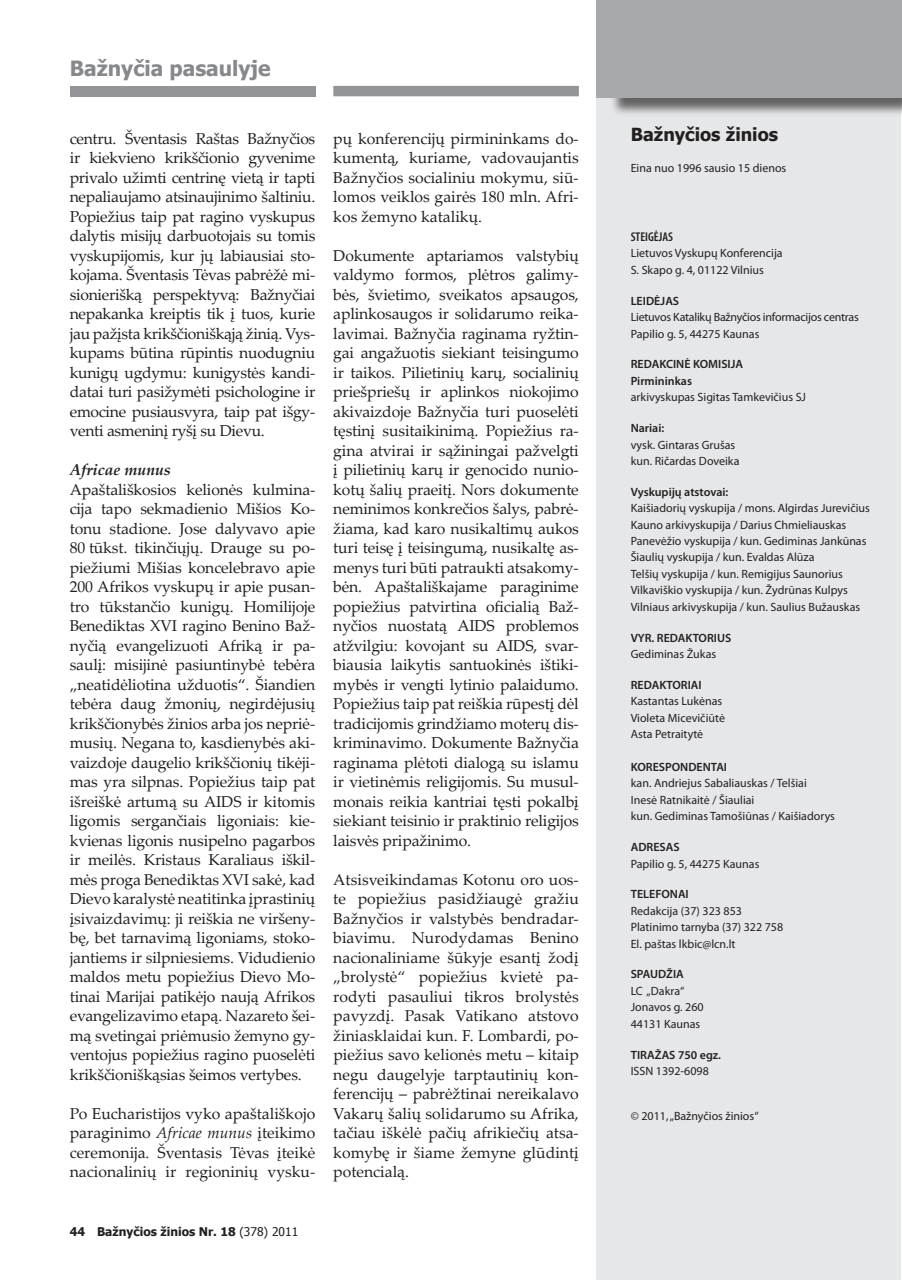
<style>
.page{position:relative;width:902px;height:1280px;background:#fff}
.page>*{position:absolute;margin:0;border:0;box-sizing:border-box;transform-origin:0 0}
.t1{font:700 21px "Tahoma";color:#86888b}
.t2{font:700 18px "Tahoma";color:#231f20}
.t3{font:15.75px/19.5px "Palatino Linotype";letter-spacing:-.01em;color:#231f20;text-align:justify}
.t4{font:italic 700 15.75px "Palatino Linotype";color:#231f20}
.t5{font:600 condensed 12.75px "Myriad Pro";color:#231f20}
.t6{font:12px/16.4px "Myriad Pro";color:#231f20}
.t7{font:600 12px/16.5px "Myriad Pro";color:#231f20}
.t8{font:12px/16.5px "Myriad Pro";letter-spacing:-.02em;color:#231f20}
.t9{font:700 12px "Tahoma";color:#231f20}
.s1{font-style:italic}
.s2{font-weight:400}
</style>
<div class="page">
<div style="left:70px;top:86px;width:245px;height:10px;background:#939598"></div>
<div style="left:333px;top:86px;width:246px;height:10px;background:#939598"></div>
<div style="left:596px;top:12px;width:305px;height:1268px;background:#e6e7e9"></div>
<div style="left:609px;top:0;width:292px;height:117px;background:#231f20;opacity:.67"></div>
<div style="left:596px;top:0;width:305px;height:97px;background:#a8a9ad"></div>
<h1 class="t1" style="left:70px;top:54px;width:202px">Bažnyčia pasaulyje</h1>
<p class="t3" style="left:70px;top:128px;width:247px">centru. Šventasis Raštas Bažnyčios ir kiekvieno krikščionio gyvenime privalo užimti centrinę vietą ir tapti nepaliaujamo atsinaujinimo šaltiniu.<br>Popiežius taip pat ragino vyskupus dalytis misijų darbuotojais su tomis vyskupijomis, kur jų labiausiai sto&shy;kojama. Šventasis Tėvas pabrėžė mi&shy;sionierišką perspektyvą: Bažnyčiai nepakanka kreiptis tik į tuos, kurie jau pažįsta krikščioniškąją žinią. Vys&shy;kupams būtina rūpintis nuodugniu kunigų ugdymu: kunigystės kandi&shy;datai turi pasižymėti psichologine ir emocine pusiausvyra, taip pat išgy&shy;venti asmeninį ryšį su Dievu.</p>
<p class="t4" style="left:70px;top:458px;width:103px">Africae munus</p>
<p class="t3" style="left:70px;top:479px;width:247px">Apaštališkosios kelionės kulmina&shy;cija tapo sekmadienio Mišios Ko&shy;tonu stadione. Jose dalyvavo apie 80 tūkst. tikinčiųjų. Drauge su po&shy;piežiumi Mišias koncelebravo apie 200 Afrikos vyskupų ir apie pusan&shy;tro tūkstančio kunigų. Homilijoje Benediktas XVI ragino Benino Baž&shy;nyčią evangelizuoti Afriką ir pa&shy;saulį: misijinė pasiuntinybė tebėra „neatidėliotina užduotis“. Šiandien tebėra daug žmonių, negirdėjusių krikščionybės žinios arba jos nepriė&shy;musių. Negana to, kasdienybės aki&shy;vaizdoje daugelio krikščionių tikėji&shy;mas yra silpnas. Popiežius taip pat išreiškė artumą su AIDS ir kitomis ligomis sergančiais ligoniais: kie&shy;kvienas ligonis nusipelno pagarbos ir meilės. Kristaus Karaliaus iškil&shy;mės proga Benediktas XVI sakė, kad Dievo karalystė neatitinka įprastinių įsivaizdavimų: ji reiškia ne viršeny&shy;bę, bet tarnavimą ligoniams, stoko&shy;jantiems ir silpniesiems. Vidudienio maldos metu popiežius Dievo Mo&shy;tinai Marijai patikėjo naują Afrikos evangelizavimo etapą. Nazareto šei&shy;mą svetingai priėmusio žemyno gy&shy;ventojus popiežius ragino puoselėti krikščioniškąsias šeimos vertybes.</p>
<p class="t3" style="left:70px;top:1103px;width:247px">Po Eucharistijos vyko apaštališkojo paraginimo <span class="s1">Africae munus</span> įteikimo ceremonija. Šventasis Tėvas įteikė nacionalinių ir regioninių vysku-</p>
<p class="t9" style="left:70px;top:1223px;width:9px">44</p>
<p class="t9" style="left:97px;top:1223px;width:203px">Bažnyčios žinios Nr. 18 <span class="s2">(378) 2011</span></p>
<p class="t3" style="left:333px;top:128px;width:247px">pų konferencijų pirmininkams do&shy;kumentą, kuriame, vadovaujantis Bažnyčios socialiniu mokymu, siū&shy;lomos veiklos gairės 180 mln. Afri&shy;kos žemyno katalikų.</p>
<p class="t3" style="left:333px;top:245px;width:247px">Dokumente aptariamos valstybių valdymo formos, plėtros galimy&shy;bės, švietimo, sveikatos apsaugos, aplinkosaugos ir solidarumo reika&shy;lavimai. Bažnyčia raginama ryžtin&shy;gai angažuotis siekiant teisingumo ir taikos. Pilietinių karų, socialinių priešpriešų ir aplinkos niokojimo akivaizdoje Bažnyčia turi puoselėti tęstinį susitaikinimą. Popiežius ra&shy;gina atvirai ir sąžiningai pažvelgti į pilietinių karų ir genocido nunio&shy;kotų šalių praeitį. Nors dokumente neminimos konkrečios šalys, pabrė&shy;žiama, kad karo nusikaltimų aukos turi teisę į teisingumą, nusikaltę as&shy;menys turi būti patraukti atsakomy&shy;bėn. Apaštališkajame paraginime popiežius patvirtina oficialią Baž&shy;nyčios nuostatą AIDS problemos atžvilgiu: kovojant su AIDS, svar&shy;biausia laikytis santuokinės ištiki&shy;mybės ir vengti lytinio palaidumo.<br>Popiežius taip pat reiškia rūpestį dėl tradicijomis grindžiamo moterų dis&shy;kriminavimo. Dokumente Bažnyčia raginama plėtoti dialogą su islamu ir vietinėmis religijomis. Su musul&shy;monais reikia kantriai tęsti pokalbį siekiant teisinio ir praktinio religijos laisvės pripažinimo.</p>
<p class="t3" style="left:333px;top:869px;width:247px">Atsisveikindamas Kotonu oro uos&shy;te popiežius pasidžiaugė gražiu Bažnyčios ir valstybės bendradar&shy;biavimu. Nurodydamas Benino nacionaliniame šūkyje esantį žodį „brolystė“ popiežius kvietė pa&shy;rodyti pasauliui tikros brolystės pavyzdį. Pasak Vatikano atstovo žiniasklaidai kun. F. Lombardi, po&shy;piežius savo kelionės metu – kitaip negu daugelyje tarptautinių kon&shy;ferencijų – pabrėžtinai nereikalavo Vakarų šalių solidarumo su Afrika, tačiau iškėlė pačių afrikiečių atsa&shy;komybę ir šiame žemyne glūdintį potencialą.</p>
<p class="t2" style="left:630px;top:122px;width:149px">Bažnyčios žinios</p>
<p class="t6" style="left:630px;top:159px;width:157px">Eina nuo 1996 sausio 15 dienos</p>
<p class="t5" style="left:630px;top:229px;width:44px">STEIGĖJAS</p>
<p class="t6" style="left:630px;top:245px;width:153px">Lietuvos Vyskupų Konferencija<br>S. Skapo g. 4, 01122 Vilnius</p>
<p class="t7" style="left:630px;top:292px;width:50px">LEIDĖJAS</p>
<p class="t8" style="left:630px;top:309px;width:229px">Lietuvos Katalikų Bažnyčios informacijos centras<br>Papilio g. 5, 44275 Kaunas</p>
<p class="t7" style="left:630px;top:356px;width:114px">REDAKCINĖ KOMISIJA<br>Pirmininkas</p>
<p class="t6" style="left:630px;top:389px;width:171px">arkivyskupas Sigitas Tamkevičius SJ</p>
<p class="t7" style="left:630px;top:419px;width:35px">Nariai:</p>
<p class="t6" style="left:630px;top:436px;width:110px">vysk. Gintaras Grušas kun. Ričardas Doveika</p>
<p class="t7" style="left:630px;top:483px;width:99px">Vyskupijų atstovai:</p>
<p class="t6" style="left:630px;top:500px;width:241px">Kaišiadorių vyskupija / mons. Algirdas Jurevičius Kauno arkivyskupija / Darius Chmieliauskas Panevėžio vyskupija / kun. Gediminas Jankūnas Šiaulių vyskupija / kun. Evaldas Alūza<br>Telšių vyskupija / kun. Remigijus Saunorius Vilkaviškio vyskupija / kun. Žydrūnas Kulpys Vilniaus arkivyskupija / kun. Saulius Bužauskas</p>
<p class="t7" style="left:630px;top:629px;width:102px">VYR. REDAKTORIUS</p>
<p class="t6" style="left:630px;top:646px;width:87px">Gediminas Žukas</p>
<p class="t7" style="left:630px;top:676px;width:73px">REDAKTORIAI</p>
<p class="t6" style="left:630px;top:693px;width:96px">Kastantas Lukėnas<br>Violeta Micevičiūtė<br>Asta Petraitytė</p>
<p class="t7" style="left:630px;top:758px;width:98px">KORESPONDENTAI</p>
<p class="t6" style="left:630px;top:775px;width:206px">kan. Andriejus Sabaliauskas / Telšiai<br>Inesė Ratnikaitė / Šiauliai<br>kun. Gediminas Tamošiūnas / Kaišiadorys</p>
<p class="t7" style="left:630px;top:838px;width:50px">ADRESAS</p>
<p class="t6" style="left:630px;top:855px;width:130px">Papilio g. 5, 44275 Kaunas</p>
<p class="t7" style="left:630px;top:886px;width:60px">TELEFONAI</p>
<p class="t6" style="left:630px;top:902px;width:154px">Redakcija (37) 323 853<br>Platinimo tarnyba (37) 322 758<br>El. paštas lkbic@lcn.lt</p>
<p class="t7" style="left:630px;top:966px;width:55px">SPAUDŽIA</p>
<p class="t6" style="left:630px;top:982px;width:74px">LC „Dakra“<br>Jonavos g. 260<br>44131 Kaunas</p>
<p class="t7" style="left:630px;top:1046px;width:92px">TIRAŽAS 750 egz.</p>
<p class="t6" style="left:630px;top:1062px;width:10px">ISSN</p>
<p class="t6" style="left:655px;top:1062px;width:54px">1392-6098</p>
<p class="t6" style="left:630px;top:1108px;width:129px">© 2011, „Bažnyčios žinios“</p>
</div>
